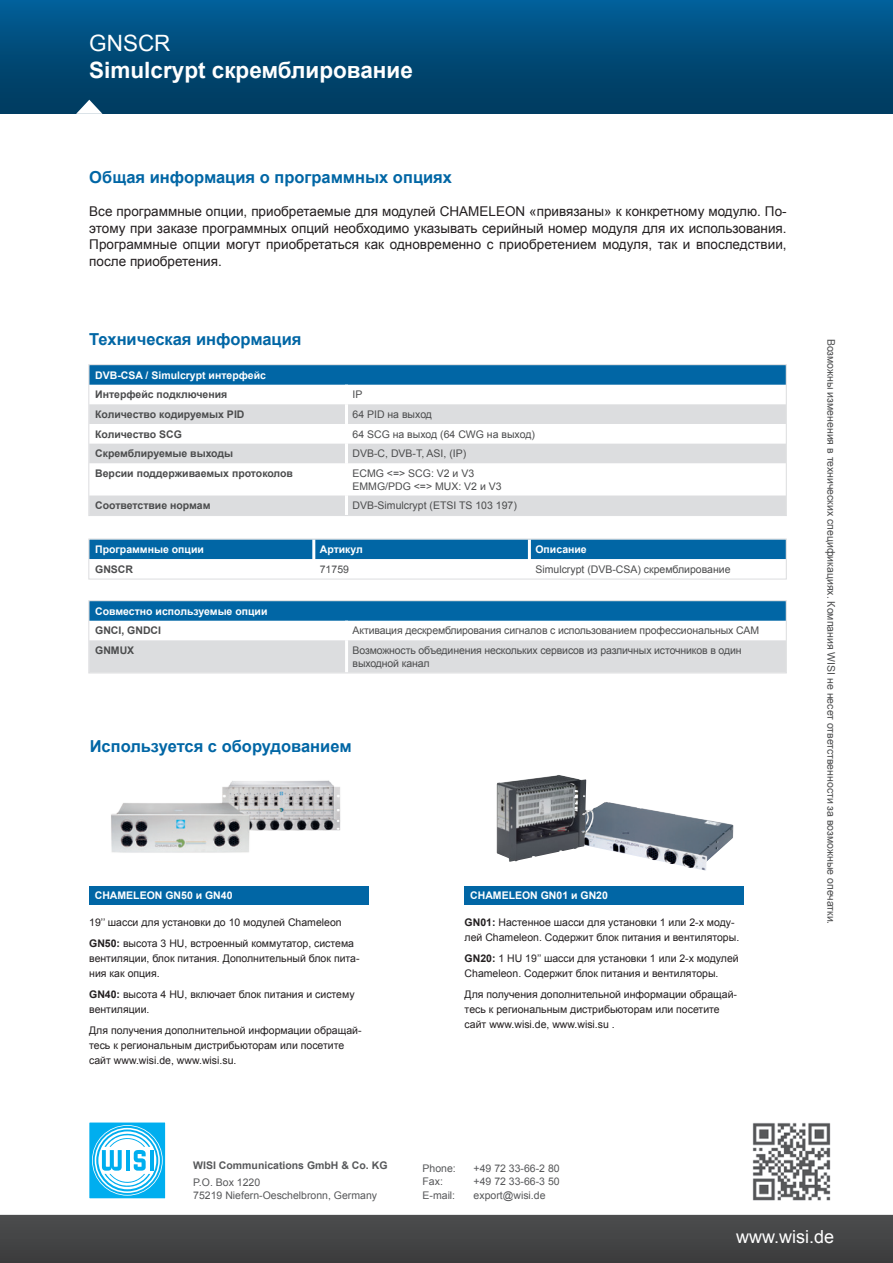
<style>
.page{position:relative;width:893px;height:1263px;background:#fff}
.page>*{position:absolute;margin:0;border:0;box-sizing:border-box;transform-origin:0 0}
.t1{font:700 22.5px "Arial";color:#fff}
.t2{font:22.5px "Arial";color:#fff}
.t3{font:18px "Arial";color:#fff}
.t4{font:700 16.5px "Arial";color:#0166a5}
.t5{font:13.5px/16.5px "Arial";color:#231f20;text-align:justify}
.t6{font:10.5px/15px "Arial";color:#231f20}
.t7{font:10.5px/12.6px "Arial";color:#4b4c4d}
.t8{font:700 10.5px "Arial";color:#4b4c4d}
.t9{font:700 10.5px "Arial";color:#fff}
.t10{font:10.5px/13.2px "Arial";color:#57585a}
.t11{font:700 10.5px "Arial";color:#57585a}
.s1{font-weight:700}
</style>
<div class="page">
<div style="left:0;top:0;width:893px;height:114px;background:linear-gradient(to bottom,#015e96,#00395b)"></div>
<svg style="left:76px;top:100px;width:26px;height:14px"></svg>
<svg style="left:0;top:1214px;width:893px;height:49px;background:#464748"></svg>
<div style="left:89px;top:1122px;width:77px;height:77px;background:#00aeef"></div>
<svg style="left:92px;top:1125px;width:71px;height:70px"></svg>
<svg style="left:93px;top:1126px;width:69px;height:69px"></svg>
<svg style="left:95px;top:1128px;width:65px;height:65px"></svg>
<svg style="left:96px;top:1129px;width:62px;height:62px"></svg>
<svg style="left:98px;top:1131px;width:58px;height:58px"></svg>
<hr style="left:150px;top:1150px;width:4px;height:21px;background:#00aeef">
<svg style="left:102px;top:1133px;width:48px;height:55px"></svg>
<div style="left:88px;top:1121px;width:78px;height:78px;border:1px solid #fff"></div>
<img style="left:752px;top:1123px;width:79px;height:78px">
<div style="left:89px;top:886px;width:280px;height:18px;background:#0166a5"></div>
<div style="left:465px;top:886px;width:279px;height:18px;background:#0166a5"></div>
<img style="left:111px;top:780px;width:230px;height:73px">
<img style="left:594px;top:802px;width:139px;height:69px">
<img style="left:496px;top:775px;width:98px;height:87px">
<div style="left:90px;top:366px;width:695px;height:19px;background:#0166a5"></div>
<svg style="left:90px;top:404px;width:695px;height:59px"></svg>
<div style="left:90px;top:495px;width:695px;height:19px;background:#dcdddf"></div>
<hr style="left:345px;top:404px;width:3px;height:20px;background:#fff">
<hr style="left:345px;top:424px;width:3px;height:20px;background:#fff">
<hr style="left:345px;top:444px;width:3px;height:19px;background:#fff">
<hr style="left:345px;top:495px;width:3px;height:20px;background:#fff">
<div style="left:88px;top:364px;width:699px;height:152px;border:1px solid #dcdddf"></div>
<div style="left:90px;top:602px;width:695px;height:19px;background:#0166a5"></div>
<div style="left:90px;top:640px;width:695px;height:31px;background:#dcdddf"></div>
<hr style="left:345px;top:640px;width:3px;height:33px;background:#fff">
<div style="left:88px;top:600px;width:699px;height:73px;border:1px solid #dcdddf"></div>
<div style="left:90px;top:541px;width:695px;height:18px;background:#0166a5"></div>
<hr style="left:312px;top:539px;width:3px;height:20px;background:#fff">
<hr style="left:528px;top:539px;width:3px;height:20px;background:#fff">
<div style="left:88px;top:539px;width:699px;height:40px;border:1px solid #dcdddf"></div>
<h1 class="t2" style="left:89px;top:28px;width:83px">GNSCR</h1>
<h1 class="t1" style="left:89px;top:55px;width:325px">Simulcrypt скремблирование</h1>
<h3 class="t4" style="left:89px;top:167px;width:364px">Общая информация о программных опциях</h3>
<p class="t5" style="left:89px;top:204px;width:699px">Все программные опции, приобретаемые для модулей CHAMELEON «привязаны» к конкретному модулю. По&shy;этому при заказе программных опций необходимо указывать серийный номер модуля для их использования.<br>Программные опции могут приобретаться как одновременно с приобретением модуля, так и впоследствии, после приобретения.</p>
<h3 class="t4" style="left:89px;top:328px;width:214px">Техническая информация</h3>
<p class="t9" style="left:95px;top:368px;width:172px">DVB-CSA / Simulcrypt интерфейс</p>
<p class="t8" style="left:95px;top:388px;width:134px">Интерфейс подключения</p>
<p class="t7" style="left:352px;top:388px;width:11px">IP</p>
<p class="t8" style="left:95px;top:407px;width:151px">Количество кодируемых PID</p>
<p class="t7" style="left:352px;top:408px;width:81px">64 PID на выход</p>
<p class="t8" style="left:95px;top:427px;width:88px">Количество SCG</p>
<p class="t7" style="left:352px;top:428px;width:184px">64 SCG на выход (64 CWG на выход)</p>
<p class="t8" style="left:95px;top:447px;width:140px">Скремблируемые выходы</p>
<p class="t7" style="left:352px;top:447px;width:115px">DVB-C, DVB-T, ASI, (IP)</p>
<p class="t8" style="left:95px;top:466px;width:199px">Версии поддерживаемых протоколов</p>
<p class="t7" style="left:352px;top:467px;width:151px">ECMG &lt;=&gt; SCG: V2 и V3<br>EMMG/PDG &lt;=&gt; MUX: V2 и V3</p>
<p class="t8" style="left:95px;top:498px;width:117px">Соответствие нормам</p>
<p class="t7" style="left:352px;top:499px;width:166px">DVB-Simulcrypt (ETSI TS 103 197)</p>
<p class="t9" style="left:95px;top:542px;width:110px">Программные опции</p>
<p class="t9" style="left:320px;top:542px;width:45px">Артикул</p>
<p class="t9" style="left:535px;top:542px;width:53px">Описание</p>
<p class="t8" style="left:95px;top:562px;width:39px">GNSCR</p>
<p class="t7" style="left:320px;top:563px;width:31px">71759</p>
<p class="t7" style="left:535px;top:563px;width:197px">Simulcrypt (DVB-CSA) скремблирование</p>
<p class="t9" style="left:95px;top:604px;width:174px">Совместно используемые опции</p>
<p class="t8" style="left:95px;top:624px;width:67px">GNCI, GNDCI</p>
<p class="t7" style="left:353px;top:624px;width:408px">Активация дескремблирования сигналов с использованием профессиональных CAM</p>
<p class="t8" style="left:95px;top:643px;width:41px">GNMUX</p>
<p class="t7" style="left:353px;top:644px;width:390px">Возможность объединения нескольких сервисов из различных источников в один выходной канал</p>
<h3 class="t4" style="left:90px;top:736px;width:263px">Используется с оборудованием</h3>
<p class="t9" style="left:95px;top:888px;width:139px">CHAMELEON GN50 и GN40</p>
<p class="t9" style="left:470px;top:888px;width:139px">CHAMELEON GN01 и GN20</p>
<p class="t6" style="left:89px;top:912px;width:266px;line-height:21px">19’’ шасси для установки до 10 модулей Chameleon<br><span class="s1">GN50:</span> высота 3 HU, встроенный коммутатор, система</p>
<p class="t6" style="left:89px;top:951px;width:272px">вентиляции, блок питания. Дополнительный блок пита&shy;ния как опция.</p>
<p class="t6" style="left:89px;top:987px;width:267px"><span class="s1">GN40:</span> высота 4 HU, включает блок питания и систему вентиляции.</p>
<p class="t6" style="left:89px;top:1023px;width:274px">Для получения дополнительной информации обращай&shy;тесь к региональным дистрибьюторам или посетите сайт www.wisi.de, www.wisi.su.</p>
<p class="t6" style="left:465px;top:915px;width:276px"><span class="s1">GN01:</span> Настенное шасси для установки 1 или 2-х моду&shy;лей Chameleon. Содержит блок питания и вентиляторы.</p>
<p class="t6" style="left:465px;top:951px;width:276px"><span class="s1">GN20:</span> 1 HU 19’’ шасси для установки 1 или 2-х модулей<br>Chameleon. Содержит блок питания и вентиляторы.</p>
<p class="t6" style="left:465px;top:987px;width:274px">Для получения дополнительной информации обращай&shy;тесь к региональным дистрибьюторам или посетите сайт www.wisi.de, www.wisi.su .</p>
<p class="t11" style="left:193px;top:1158px;width:196px">WISI Communications GmbH &amp; Co. KG</p>
<p class="t10" style="left:193px;top:1175px;width:185px">P.O. Box 1220<br>75219 Niefern-Oeschelbronn, Germany</p>
<p class="t10" style="left:423px;top:1162px;width:35px">Phone:</p>
<p class="t10" style="left:474px;top:1162px;width:88px">+49 72 33-66-2 80</p>
<p class="t10" style="left:423px;top:1175px;width:22px">Fax:</p>
<p class="t10" style="left:474px;top:1175px;width:88px">+49 72 33-66-3 50</p>
<p class="t10" style="left:423px;top:1189px;width:34px">E-mail:</p>
<p class="t10" style="left:474px;top:1189px;width:73px">export@wisi.de</p>
<p class="t7" style="left:837px;top:339px;width:587px;rotate:90deg">Возможны изменения в технических спецификациях. Компания WISI не несет ответственности за возможные опечатки.</p>
<h2 class="t3" style="left:736px;top:1225px;width:100px">www.wisi.de</h2>
</div>
